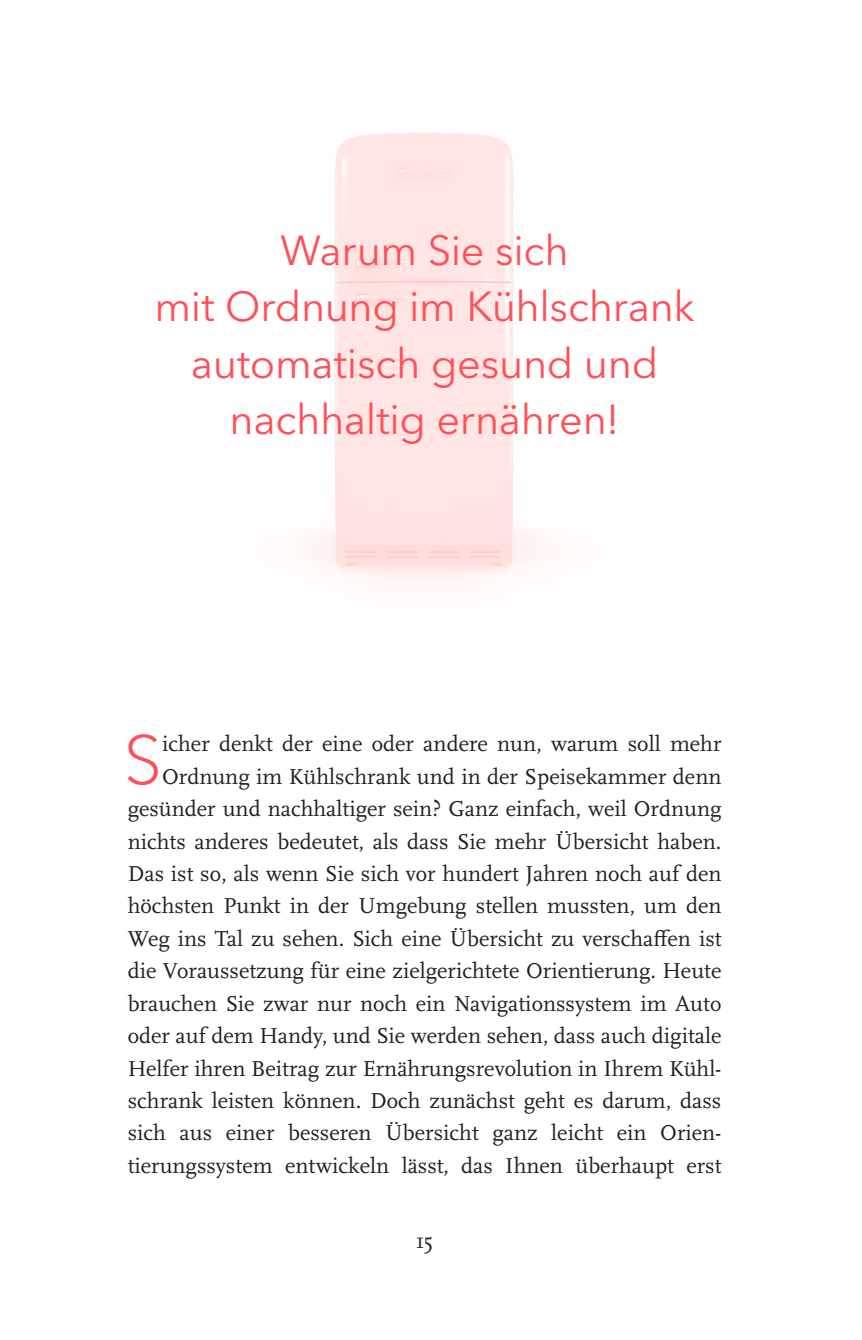
<style>
.page{position:relative;width:862px;height:1340px;background:#fff}
.page>*{position:absolute;margin:0;border:0;box-sizing:border-box;transform-origin:0 0}
.abs_initiale{font:300 68.17px "Avenir Next LT Pro";color:#ff5057}
.titel{font:41.62px/56.2px "Avenir Next LT Pro";letter-spacing:-.01em;color:#ff5057;text-align:center}
.abs_initiale-2{font:22.5px/32.4px "Scala Pro";color:#231f20;text-align:right}
</style>
<div class="page">
<p class="titel" style="left:154px;top:222px;width:541px">Warum Sie sich<br>mit Ordnung im Kühlschrank automatisch gesund und nachhaltig ernähren!</p>
<p class="abs_initiale" style="left:123px;top:719px;width:40px">S</p>
<p class="abs_initiale-2" style="left:128px;top:728px;width:595px">icher denkt der eine oder andere nun, warum soll mehr Ordnung im Kühlschrank und in der Speisekammer denn gesünder und nachhaltiger sein? Ganz einfach, weil Ordnung nichts anderes bedeutet, als dass Sie mehr Übersicht haben.<br>Das ist so, als wenn Sie sich vor hundert Jahren noch auf den höchsten Punkt in der Umgebung stellen mussten, um den Weg ins Tal zu sehen. Sich eine Übersicht zu verschaffen ist die Voraussetzung für eine zielgerichtete Orientierung. Heute brauchen Sie zwar nur noch ein Navigationssystem im Auto oder auf dem Handy, und Sie werden sehen, dass auch digitale Helfer ihren Beitrag zur Ernährungsrevolution in Ihrem Kühl&shy;schrank leisten können. Doch zunächst geht es darum, dass sich aus einer besseren Übersicht ganz leicht ein Orien&shy;tierungssystem entwickeln lässt, das Ihnen überhaupt erst</p>
<p class="abs_initiale-2" style="left:415px;top:1224px;width:19px">15</p>
</div>
